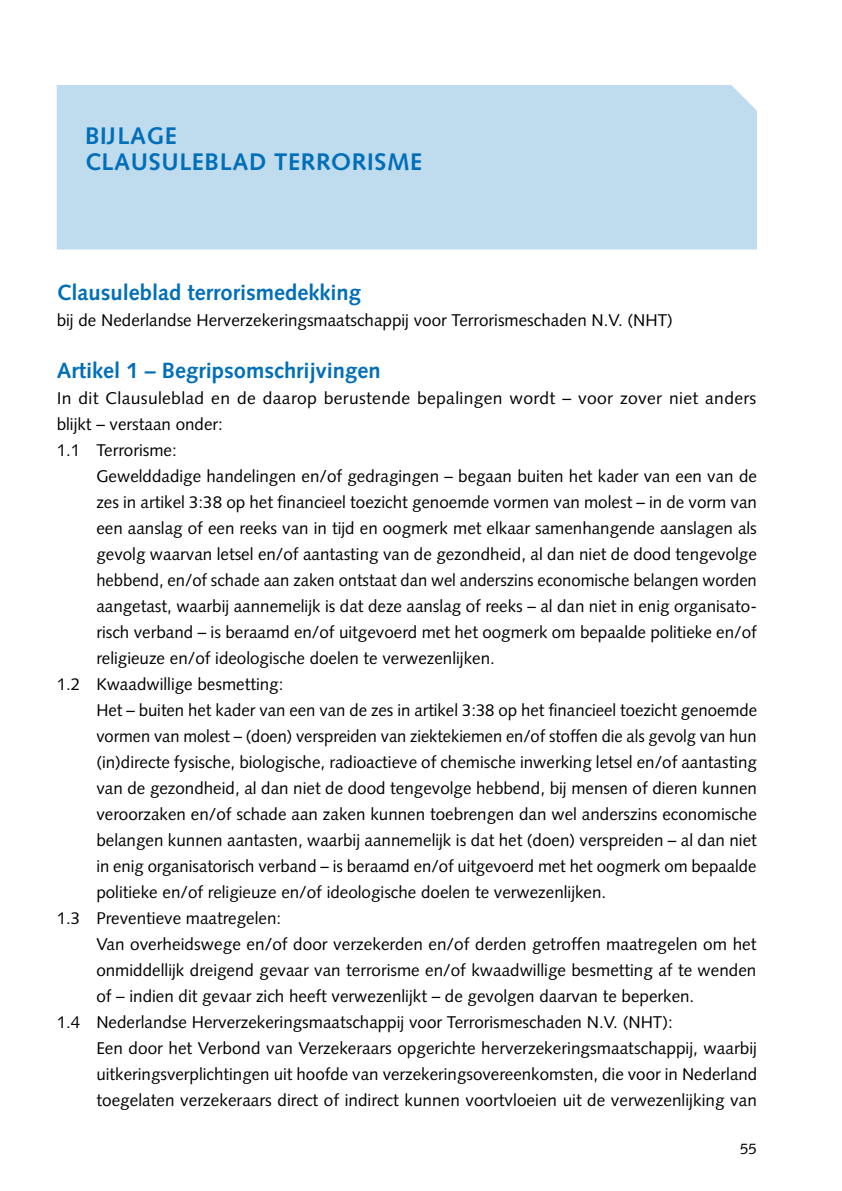
<style>
.page{position:relative;width:842px;height:1191px;background:#fff}
.page>*{position:absolute;margin:0;border:0;box-sizing:border-box;transform-origin:0 0}
.t1{font:700 24px "Syntax";letter-spacing:.025em;color:#006eb9}
._10_kop_blauw{font:700 22px "Syntax";color:#006eb9}
._01_plat{font:17px/26px "Syntax";color:#000;text-align:justify}
.t2{font:15px "Syntax";color:#000}
</style>
<div class="page">
<div style="left:57px;top:85px;width:700px;height:164px;background:#bfdbee"></div>
<p class="t1" style="left:85px;top:121px;width:93px">BIJLAGE</p>
<p class="t1" style="left:85px;top:147px;width:339px">CLAUSULEBLAD TERRORISME</p>
<p class="_10_kop_blauw" style="left:57px;top:279px;width:306px">Clausuleblad terrorismedekking</p>
<p class="_01_plat" style="left:57px;top:307px;width:618px">bij de Nederlandse Herverzekeringsmaatschappij voor Terrorismeschaden N.V. (NHT)</p>
<p class="_10_kop_blauw" style="left:57px;top:357px;width:325px">Artikel 1 – Begripsomschrijvingen</p>
<p class="_01_plat" style="left:57px;top:385px;width:701px">In dit Clausuleblad en de daarop berustende bepalingen wordt – voor zover niet anders blijkt – verstaan onder:</p>
<p class="_01_plat" style="left:57px;top:437px;width:122px">1.1 Terrorisme:</p>
<p class="_01_plat" style="left:96px;top:463px;width:662px">Gewelddadige handelingen en/of gedragingen – begaan buiten het kader van een van de zes in artikel 3:38 op het financieel toezicht genoemde vormen van molest – in de vorm van een aanslag of een reeks van in tijd en oogmerk met elkaar samenhangende aanslagen als gevolg waarvan letsel en/of aantasting van de gezondheid, al dan niet de dood tengevolge hebbend, en/of schade aan zaken ontstaat dan wel anderszins economische belangen worden aangetast, waarbij aannemelijk is dat deze aanslag of reeks – al dan niet in enig organisato&shy;risch verband – is beraamd en/of uitgevoerd met het oogmerk om bepaalde politieke en/of religieuze en/of ideologische doelen te verwezenlijken.</p>
<p class="_01_plat" style="left:57px;top:671px;width:228px">1.2 Kwaadwillige besmetting:</p>
<p class="_01_plat" style="left:96px;top:697px;width:662px">Het – buiten het kader van een van de zes in artikel 3:38 op het financieel toezicht genoemde vormen van molest – (doen) verspreiden van ziektekiemen en/of stoffen die als gevolg van hun (in)directe fysische, biologische, radioactieve of chemische inwerking letsel en/of aantasting van de gezondheid, al dan niet de dood tengevolge hebbend, bij mensen of dieren kunnen veroorzaken en/of schade aan zaken kunnen toebrengen dan wel anderszins economische belangen kunnen aantasten, waarbij aannemelijk is dat het (doen) verspreiden – al dan niet in enig organisatorisch verband – is beraamd en/of uitgevoerd met het oogmerk om bepaalde politieke en/of religieuze en/of ideologische doelen te verwezenlijken.</p>
<p class="_01_plat" style="left:57px;top:905px;width:226px">1.3 Preventieve maatregelen:</p>
<p class="_01_plat" style="left:96px;top:931px;width:662px">Van overheidswege en/of door verzekerden en/of derden getroffen maatregelen om het onmiddellijk dreigend gevaar van terrorisme en/of kwaadwillige besmetting af te wenden of – indien dit gevaar zich heeft verwezenlijkt – de gevolgen daarvan te beperken.</p>
<p class="_01_plat" style="left:57px;top:1009px;width:618px">1.4 Nederlandse Herverzekeringsmaatschappij voor Terrorismeschaden N.V. (NHT):</p>
<p class="_01_plat" style="left:96px;top:1035px;width:662px">Een door het Verbond van Verzekeraars opgerichte herverzekeringsmaatschappij, waarbij uitkeringsverplichtingen uit hoofde van verzekeringsovereenkomsten, die voor in Nederland toegelaten verzekeraars direct of indirect kunnen voortvloeien uit de verwezenlijking van</p>
<p class="t2" style="left:740px;top:1140px;width:18px">55</p>
</div>
